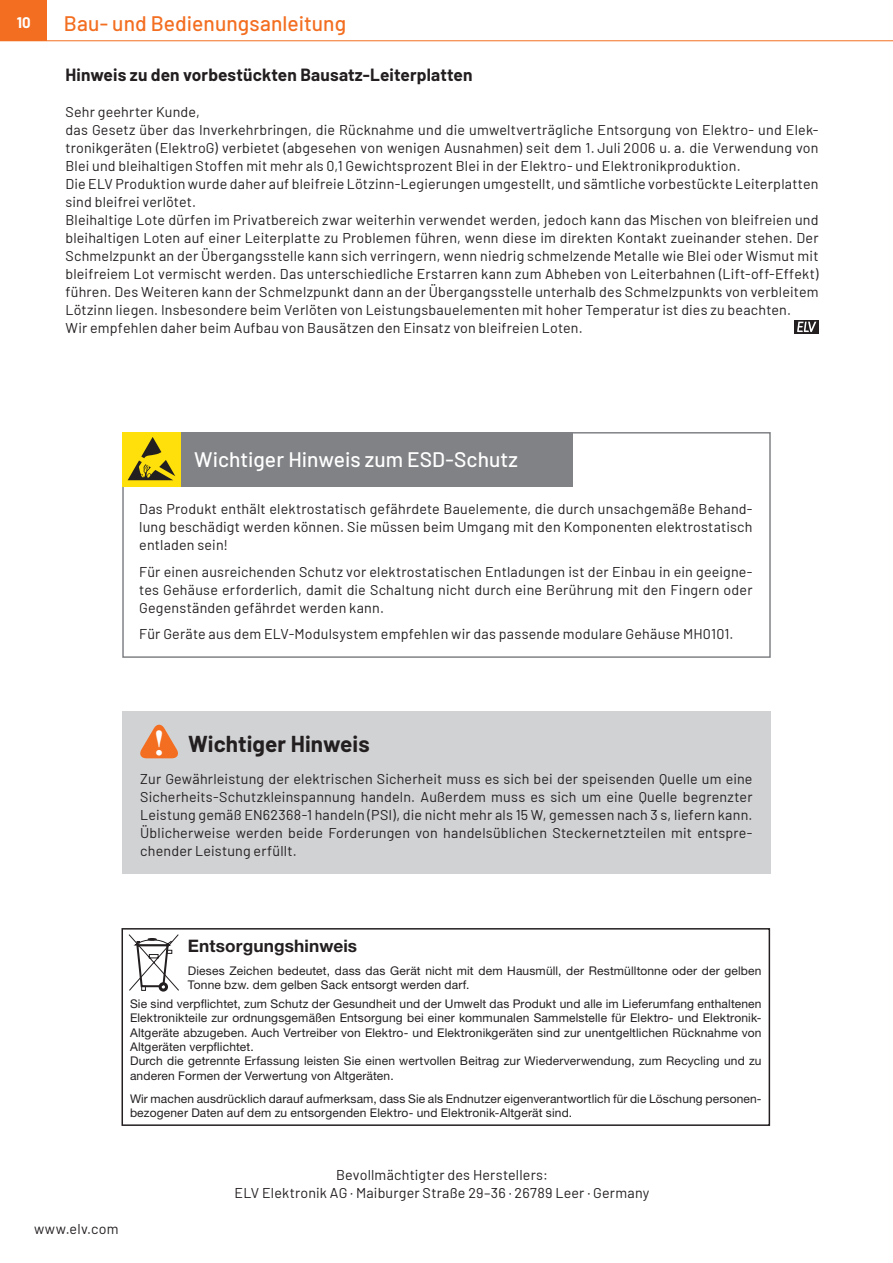
<style>
.page{position:relative;width:893px;height:1263px;background:#fff}
.page>*{position:absolute;margin:0;border:0;box-sizing:border-box;transform-origin:0 0}
.t1{font:700 22.5px "Barlow";letter-spacing:.005em;color:#231f20}
.t2{font:500 21px "Barlow";letter-spacing:.005em;color:#fff}
.t3{font:500 21px "Barlow";letter-spacing:.005em;color:#f36e21}
.t4{font:700 17.25px "Barlow";letter-spacing:.01em;color:#231f20}
.t5{font:700 17.25px "Helvetica Neue LT Std";letter-spacing:.01em;color:#231f20}
.t6{font:700 15px "Barlow";color:#fff}
.t7{font:14.25px/18px "Barlow";letter-spacing:.015em;color:#231f20;text-align:justify}
.t8{font:12px/14.4px "Helvetica Neue LT Std";letter-spacing:.015em;color:#231f20}
.s1{font-family:"Times New Roman";font-size:36px;color:#fff}
</style>
<div class="page">
<div style="left:0;top:0;width:47px;height:40px;background:#f36e21"></div>
<hr style="left:0;top:40px;width:893px;height:1px;background:#f36e21">
<svg style="left:794px;top:320px;width:25px;height:14px"></svg>
<svg style="left:797px;top:322px;width:19px;height:10px"></svg>
<div style="left:122px;top:928px;width:648px;height:198px;border:2px solid #231f20"></div>
<svg style="left:128px;top:934px;width:51px;height:58px"></svg>
<div style="left:159px;top:982px;width:9px;height:9px;border:3px solid #231f20;border-radius:50%"></div>
<div style="left:122px;top:712px;width:649px;height:162px;background:#d1d2d4"></div>
<svg style="left:140px;top:724px;width:38px;height:34px"></svg>
<div style="left:122px;top:432px;width:649px;height:226px;background:#fff;border:2px solid #808285"></div>
<div style="left:181px;top:432px;width:391px;height:54px;background:#808285"></div>
<div style="left:122px;top:432px;width:59px;height:54px;background:#ffe00a"></div>
<svg style="left:128px;top:437px;width:47px;height:43px"></svg>
<p class="t6" style="left:17px;top:11px;width:16px">10</p>
<h2 class="t3" style="left:64px;top:8px;width:284px">Bau- und Bedienungsanleitung</h2>
<p class="t4" style="left:65px;top:62px;width:409px">Hinweis zu den vorbestückten Bausatz-Leiterplatten</p>
<p class="t7" style="left:65px;top:102px;width:755px;text-align:left">Sehr geehrter Kunde,<br>das Gesetz über das Inverkehrbringen, die Rücknahme und die umweltverträgliche Entsorgung von Elektro- und Elek&shy;tronikgeräten (ElektroG) verbietet (abgesehen von wenigen Ausnahmen) seit dem 1. Juli 2006 u. a. die Verwendung von Blei und bleihaltigen Stoffen mit mehr als 0,1 Gewichtsprozent Blei in der Elektro- und Elektronikproduktion.<br>Die ELV Produktion wurde daher auf bleifreie Lötzinn-Legierungen umgestellt, und sämtliche vorbestückte Leiterplatten sind bleifrei verlötet.<br>Bleihaltige Lote dürfen im Privatbereich zwar weiterhin verwendet werden, jedoch kann das Mischen von bleifreien und bleihaltigen Loten auf einer Leiterplatte zu Problemen führen, wenn diese im direkten Kontakt zueinander stehen. Der Schmelzpunkt an der Übergangsstelle kann sich verringern, wenn niedrig schmelzende Metalle wie Blei oder Wismut mit bleifreiem Lot vermischt werden. Das unterschiedliche Erstarren kann zum Abheben von Leiterbahnen (Lift-off-Effekt) führen. Des Weiteren kann der Schmelzpunkt dann an der Übergangsstelle unterhalb des Schmelzpunkts von verbleitem Lötzinn liegen. Insbesondere beim Verlöten von Leistungsbauelementen mit hoher Temperatur ist dies zu beachten.<br>Wir empfehlen daher beim Aufbau von Bausätzen den Einsatz von bleifreien Loten.</p>
<h2 class="t2" style="left:194px;top:444px;width:325px">Wichtiger Hinweis zum ESD-Schutz</h2>
<p class="t7" style="left:139px;top:499px;width:615px">Das Produkt enthält elektrostatisch gefährdete Bauelemente, die durch unsachgemäße Behand&shy;lung beschädigt werden können. Sie müssen beim Umgang mit den Komponenten elektrostatisch entladen sein!</p>
<p class="t7" style="left:139px;top:562px;width:615px">Für einen ausreichenden Schutz vor elektrostatischen Entladungen ist der Einbau in ein geeigne&shy;tes Gehäuse erforderlich, damit die Schaltung nicht durch eine Berührung mit den Fingern oder Gegenständen gefährdet werden kann.</p>
<p class="t7" style="left:139px;top:624px;width:596px">Für Geräte aus dem ELV-Modulsystem empfehlen wir das passende modulare Gehäuse MH0101.</p>
<h1 class="t1" style="left:153px;top:727px;width:218px"><span class="s1">!</span> Wichtiger Hinweis</h1>
<p class="t7" style="left:140px;top:769px;width:614px">Zur Gewährleistung der elektrischen Sicherheit muss es sich bei der speisenden Quelle um eine Sicherheits-Schutzkleinspannung handeln. Außerdem muss es sich um eine Quelle begrenzter Leistung gemäß EN62368-1 handeln (PSI), die nicht mehr als 15 W, gemessen nach 3 s, liefern kann.<br>Üblicherweise werden beide Forderungen von handelsüblichen Steckernetzteilen mit entspre&shy;chender Leistung erfüllt.</p>
<p class="t5" style="left:188px;top:935px;width:171px">Entsorgungshinweis</p>
<p class="t8" style="left:188px;top:963px;width:575px">Dieses Zeichen bedeutet, dass das Gerät nicht mit dem Hausmüll, der Restmülltonne oder der gelben<br>Tonne bzw. dem gelben Sack entsorgt werden darf.</p>
<p class="t8" style="left:130px;top:996px;width:633px">Sie sind verpflichtet, zum Schutz der Gesundheit und der Umwelt das Produkt und alle im Lieferumfang enthaltenen Elektronikteile zur ordnungsgemäßen Entsorgung bei einer kommunalen Sammelstelle für Elektro- und Elektronik-Altgeräte abzugeben. Auch Vertreiber von Elektro- und Elektronikgeräten sind zur unentgeltlichen Rücknahme von Altgeräten verpflichtet.<br>Durch die getrennte Erfassung leisten Sie einen wertvollen Beitrag zur Wiederverwendung, zum Recycling und zu anderen Formen der Verwertung von Altgeräten.</p>
<p class="t8" style="left:130px;top:1091px;width:633px">Wir machen ausdrücklich darauf aufmerksam, dass Sie als Endnutzer eigenverantwortlich für die Löschung personen&shy;bezogener Daten auf dem zu entsorgenden Elektro- und Elektronik-Altgerät sind.</p>
<p class="t7" style="left:34px;top:1219px;width:86px">www.elv.com</p>
<p class="t7" style="left:235px;top:1165px;width:416px;text-align:center">Bevollmächtigter des Herstellers:<br>ELV Elektronik AG · Maiburger Straße 29–36 · 26789 Leer · Germany</p>
</div>
